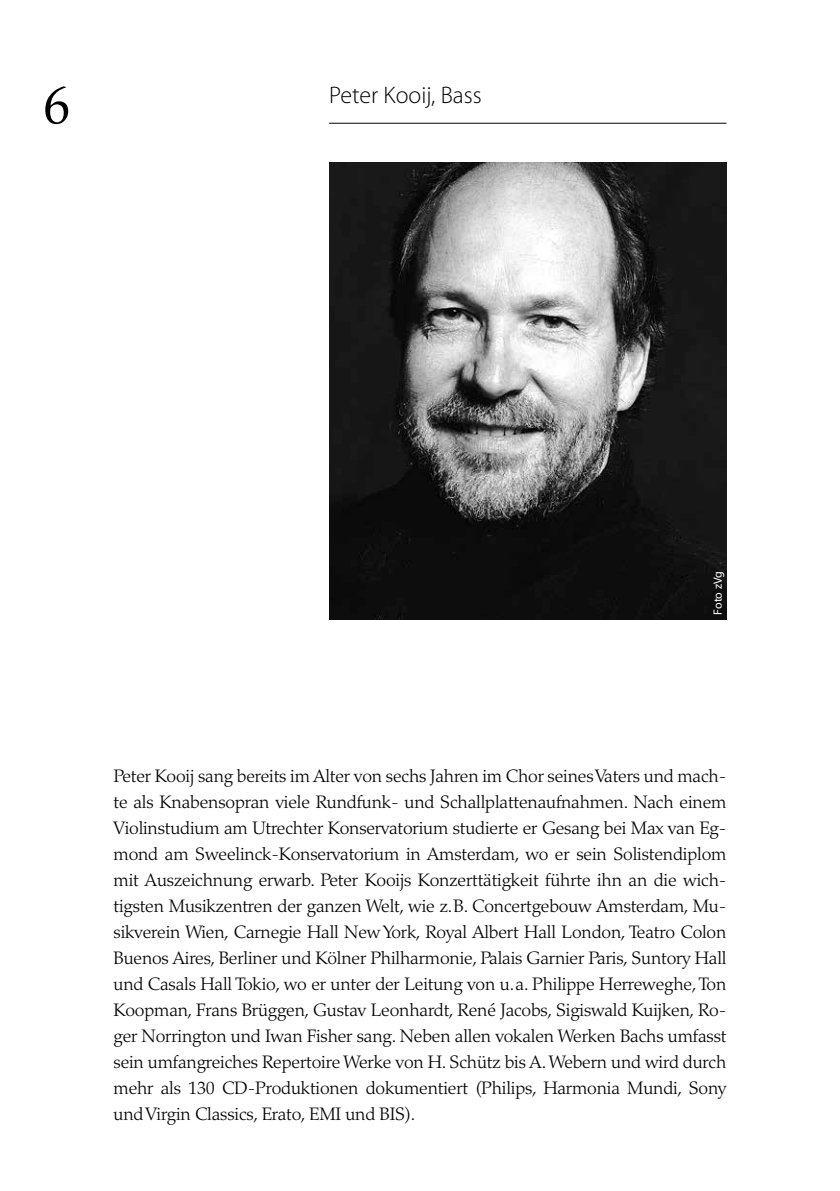
<style>
.page{position:relative;width:840px;height:1191px;background:#fff}
.page>*{position:absolute;margin:0;border:0;box-sizing:border-box;transform-origin:0 0}
.t1{font:52.8px "Book Antiqua";color:#000}
.t2{font:300 24px "Myriad Pro";color:#000}
.t3{font:300 18px/26px "Palatino LT Std";letter-spacing:-.01em;color:#000;text-align:justify}
.t4{font:12px "Myriad Pro";letter-spacing:-.005em;color:#fff}
</style>
<div class="page">
<hr style="left:329px;top:123px;width:397px;height:1px;background:#000">
<img style="left:329px;top:162px;width:397px;height:457px">
<h1 class="t1" style="left:44px;top:73px;width:28px">6</h1>
<h2 class="t2" style="left:329px;top:81px;width:154px">Peter Kooij, Bass</h2>
<p class="t4" style="left:709px;top:614px;width:45px;rotate:-90deg">Foto zVg</p>
<p class="t3" style="left:113px;top:763px;width:614px">Peter Kooij sang bereits im Alter von sechs Jahren im Chor seines Vaters und mach&shy;te als Knabensopran viele Rundfunk- und Schallplattenaufnahmen. Nach einem Violinstudium am Utrechter Konservatorium studierte er Gesang bei Max van Eg&shy;mond am Sweelinck-Konservatorium in Amsterdam, wo er sein Solistendiplom mit Auszeichnung erwarb. Peter Kooijs Konzerttätigkeit führte ihn an die wich&shy;tigsten Musikzentren der ganzen Welt, wie z.B. Concertgebouw Amsterdam, Mu&shy;sikverein Wien, Carnegie Hall New York, Royal Albert Hall London, Teatro Colon Buenos Aires, Berliner und Kölner Philharmonie, Palais Garnier Paris, Suntory Hall und Casals Hall Tokio, wo er unter der Leitung von u.a. Philippe Herreweghe, Ton Koopman, Frans Brüggen, Gustav Leonhardt, René Jacobs, Sigiswald Kuijken, Ro&shy;ger Norrington und Iwan Fisher sang. Neben allen vokalen Werken Bachs umfasst sein umfangreiches Repertoire Werke von H. Schütz bis A. Webern und wird durch mehr als 130 CD-Produktionen dokumentiert (Philips, Harmonia Mundi, Sony und Virgin Classics, Erato, EMI und BIS).</p>
</div>
